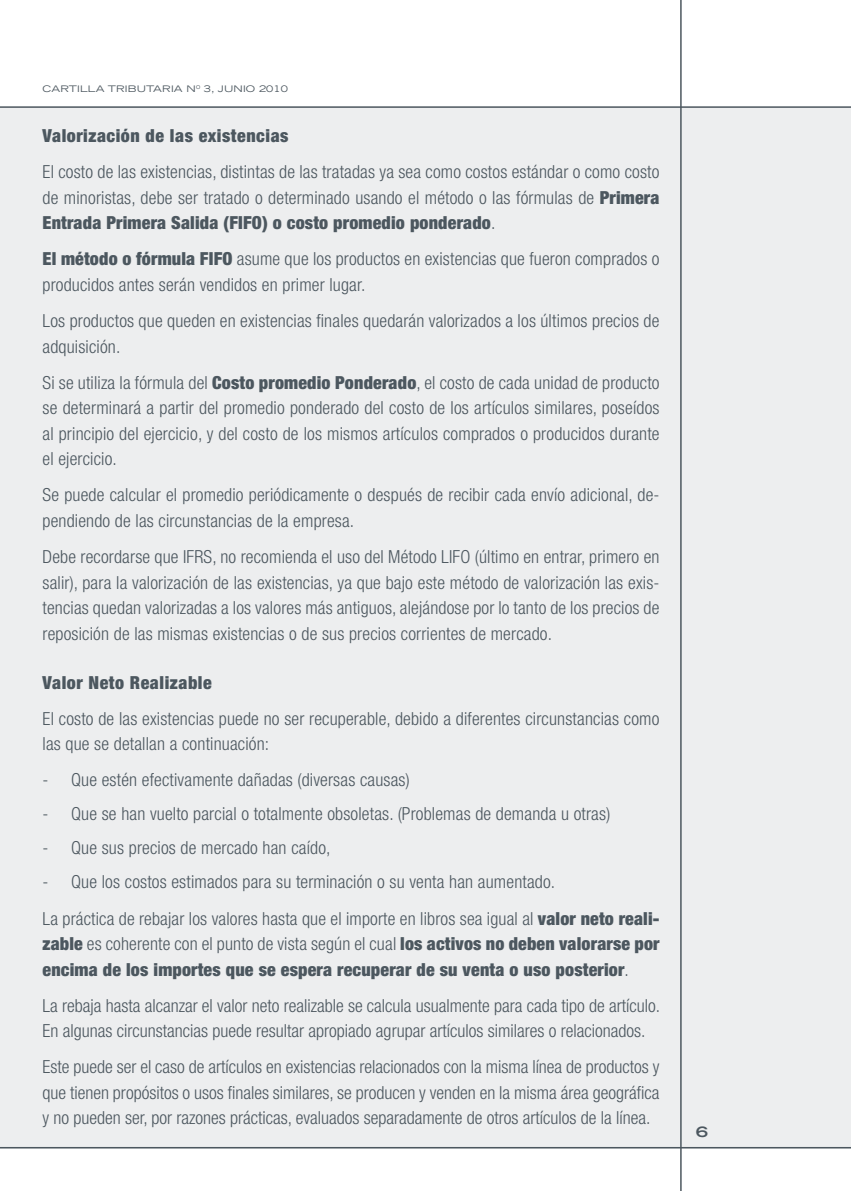
<style>
.page{position:relative;width:851px;height:1191px;background:#fff}
.page>*{position:absolute;margin:0;border:0;box-sizing:border-box;transform-origin:0 0}
.t1{font:300 condensed 18px/25.5px "Helvetica Neue";letter-spacing:.01em;color:#4c575f}
.t2{font:900 condensed 18px/25.5px "Helvetica Neue";letter-spacing:.01em;color:#4c575f}
.t3{font:900 condensed 18px "Helvetica Neue";letter-spacing:.03em;color:#4c575f}
.t4{font:expanded 9px "Trade Gothic LH";letter-spacing:.01em;color:#4c575f;scale:1.1 1}
.s1{font-weight:900}
.s2{font-weight:300}
</style>
<div class="page">
<div style="left:0;top:107px;width:850px;height:1041px;background:#edeeef"></div>
<hr style="left:0;top:106px;width:850px;height:2px;background:#4c575f">
<hr style="left:0;top:1147px;width:850px;height:1px;background:#4c575f">
<hr style="left:680px;top:0;width:1px;height:1191px;background:#4c575f">
<hr style="left:850px;top:107px;width:1px;height:1041px;background:#edeeef">
<p class="t4" style="left:43px;top:82px;width:66px">CARTILLA TRI</p>
<p class="t4" style="left:128px;top:82px;width:25px">BUTARIA</p>
<p class="t4" style="left:186px;top:82px;width:94px">N<sup>0</sup> 3, JUNIO 2010</p>
<p class="t3" style="left:43px;top:125px;width:247px">Valorización de las existencias</p>
<p class="t1" style="left:43px;top:159px;width:618px;text-align:justify">El costo de las existencias, distintas de las tratadas ya sea como costos estándar o como costo de minoristas, debe ser tratado o determinado usando el método o las fórmulas de <span class="s1">Primera Entrada Primera Salida (FIFO) o costo promedio ponderado</span>.</p>
<p class="t1" style="left:43px;top:246px;width:618px"><span class="s1">El método o fórmula FIFO</span> asume que los productos en existencias que fueron comprados o producidos antes serán vendidos en primer lugar.</p>
<p class="t1" style="left:43px;top:308px;width:618px">Los productos que queden en existencias finales quedarán valorizados a los últimos precios de adquisición.</p>
<p class="t1" style="left:43px;top:369px;width:618px;text-align:justify">Si se utiliza la fórmula del <span class="s1">Costo promedio Ponderado</span>, el costo de cada unidad de producto se determinará a partir del promedio ponderado del costo de los artículos similares, poseídos al principio del ejercicio, y del costo de los mismos artículos comprados o producidos durante el ejercicio.</p>
<p class="t1" style="left:43px;top:482px;width:618px">Se puede calcular el promedio periódicamente o después de recibir cada envío adicional, de&shy;pendiendo de las circunstancias de la empresa.</p>
<p class="t1" style="left:43px;top:544px;width:618px;text-align:justify">Debe recordarse que IFRS, no recomienda el uso del Método LIFO (último en entrar, primero en salir), para la valorización de las existencias, ya que bajo este método de valorización las exis&shy;tencias quedan valorizadas a los valores más antiguos, alejándose por lo tanto de los precios de reposición de las mismas existencias o de sus precios corrientes de mercado.</p>
<p class="t3" style="left:43px;top:671px;width:171px">Valor Neto Realizable</p>
<p class="t1" style="left:43px;top:705px;width:618px">El costo de las existencias puede no ser recuperable, debido a diferentes circunstancias como las que se detallan a continuación:</p>
<p class="t1" style="left:43px;top:767px;width:369px">- Que estén efectivamente dañadas (diversas causas)</p>
<p class="t1" style="left:43px;top:801px;width:569px">- Que se han vuelto parcial o totalmente obsoletas. (Problemas de demanda u otras)</p>
<p class="t1" style="left:43px;top:835px;width:289px">- Que sus precios de mercado han caído,</p>
<p class="t1" style="left:43px;top:863px;width:618px;line-height:36.2px">- Que los costos estimados para su terminación o su venta han aumentado.<br>La práctica de rebajar los valores hasta que el importe en libros sea igual al <span class="s1">valor neto reali-</span></p>
<p class="t2" style="left:43px;top:930px;width:618px">zable <span class="s2">es coherente con el punto de vista según el cual</span> los activos no deben valorarse por encima de los importes que se espera recuperar de su venta o uso posterior<span class="s2">.</span></p>
<p class="t1" style="left:43px;top:992px;width:619px">La rebaja hasta alcanzar el valor neto realizable se calcula usualmente para cada tipo de artículo.<br>En algunas circunstancias puede resultar apropiado agrupar artículos similares o relacionados.</p>
<p class="t1" style="left:43px;top:1054px;width:618px;text-align:justify">Este puede ser el caso de artículos en existencias relacionados con la misma línea de productos y que tienen propósitos o usos finales similares, se producen y venden en la misma área geográfica y no pueden ser, por razones prácticas, evaluados separadamente de otros artículos de la línea.</p>
</div>
